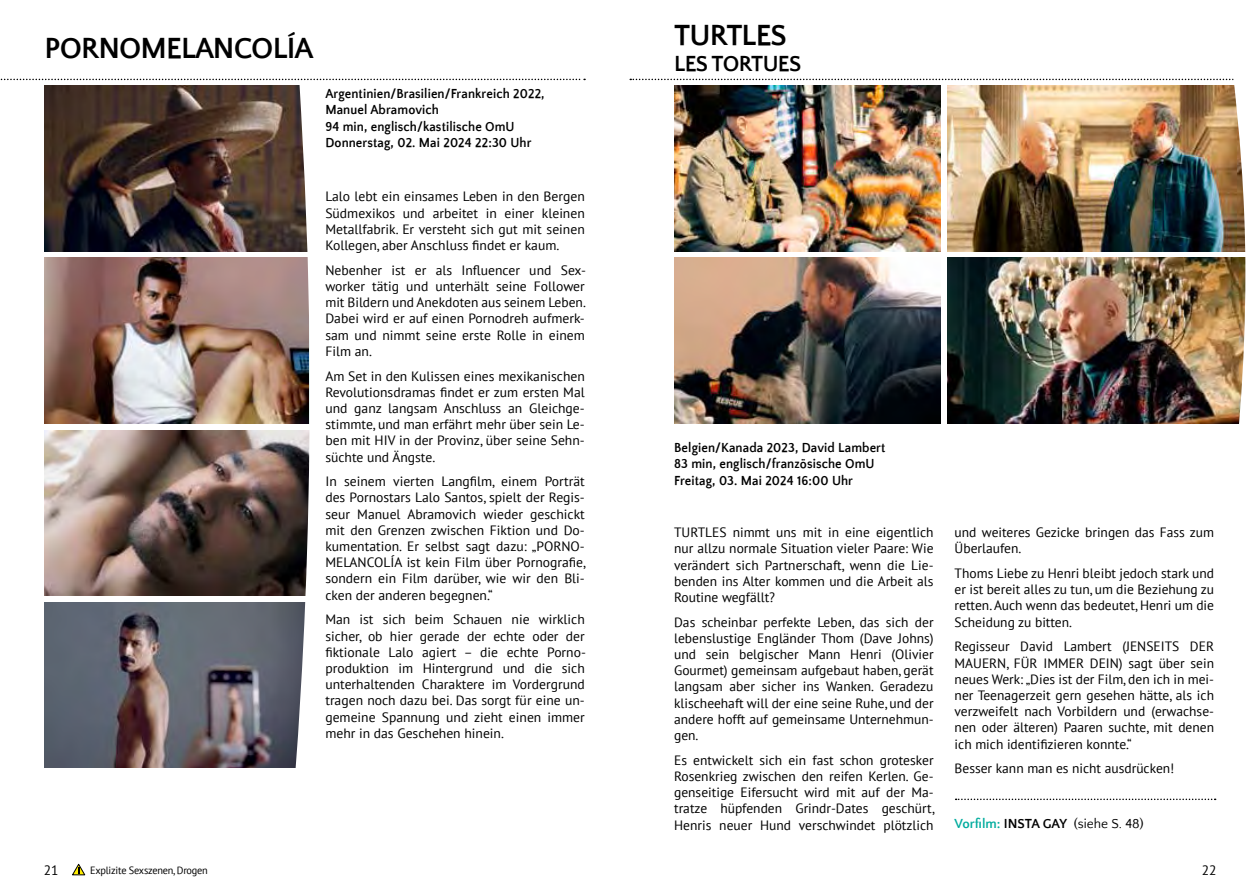
<style>
.page{position:relative;width:1259px;height:893px;background:#fff}
.page>*{position:absolute;margin:0;border:0;box-sizing:border-box;transform-origin:0 0}
.t1{font:700 30px "Quattrocento Sans";color:#000}
.t2{font:700 22.5px "Quattrocento Sans";color:#000}
.t3{font:13.5px/16.2px "PT Sans";color:#000;text-align:justify}
.t4{font:700 13.5px/16.5px "Quattrocento Sans";letter-spacing:.01em;color:#000;scale:.95 1}
.t5{font:13.5px "Quattrocento Sans";color:#000}
.t6{font:700 13.5px "Quattrocento Sans";color:#00ac9e}
.t7{font:10.5px "PT Sans";letter-spacing:-.02em;color:#000}
.s1{color:#000}
.s2{font-weight:700}
</style>
<div class="page">
<svg style="left:72px;top:863px;width:14px;height:13px"></svg>
<img style="left:0;top:79px;width:585px;height:689px">
<svg style="left:955px;top:799px;width:260px;height:1px"></svg>
<img style="left:630px;top:78px;width:616px;height:346px">
<h1 class="t1" style="left:45px;top:32px;width:20px">PORNOMELANCOL</h1>
<h1 class="t1" style="left:287px;top:32px;width:28px">ÍA</h1>
<p class="t4" style="left:325px;top:85px;width:232px">Argentinien/Brasilien/Frankreich 2022,<br>Manuel Abramovich<br>94 min, englisch/kastilische OmU<br>Donnerstag, 02. Mai 2024 22:30 Uhr</p>
<p class="t3" style="left:325px;top:188px;width:261px">Lalo lebt ein einsames Leben in den Bergen Südmexikos und arbeitet in einer kleinen Metallfabrik. Er versteht sich gut mit seinen Kollegen, aber Anschluss findet er kaum.</p>
<p class="t3" style="left:325px;top:262px;width:262px">Nebenher ist er als Influencer und Sex&shy;worker tätig und unterhält seine Follower mit Bildern und Anekdoten aus seinem Leben.<br>Dabei wird er auf einen Pornodreh aufmerk&shy;sam und nimmt seine erste Rolle in einem Film an.</p>
<p class="t3" style="left:325px;top:367px;width:261px">Am Set in den Kulissen eines mexikanischen Revolutionsdramas findet er zum ersten Mal und ganz langsam Anschluss an Gleichge&shy;stimmte, und man erfährt mehr über sein Le&shy;ben mit HIV in der Provinz, über seine Sehn&shy;süchte und Ängste.</p>
<p class="t3" style="left:325px;top:473px;width:262px">In seinem vierten Langfilm, einem Porträt des Pornostars Lalo Santos, spielt der Regis&shy;seur Manuel Abramovich wieder geschickt mit den Grenzen zwischen Fiktion und Do&shy;kumentation. Er selbst sagt dazu: „PORNO-MELANCOLÍA ist kein Film über Pornografie, sondern ein Film darüber, wie wir den Bli&shy;cken der anderen begegnen.“</p>
<p class="t3" style="left:325px;top:611px;width:262px">Man ist sich beim Schauen nie wirklich sicher, ob hier gerade der echte oder der fiktionale Lalo agiert – die echte Porno&shy;produktion im Hintergrund und die sich unterhaltenden Charaktere im Vordergrund tragen noch dazu bei. Das sorgt für eine un&shy;gemeine Spannung und zieht einen immer mehr in das Geschehen hinein.</p>
<p class="t3" style="left:44px;top:862px;width:16px">21</p>
<p class="t7" style="left:90px;top:863px;width:119px">Explizite Sexszenen, Drogen</p>
<h1 class="t1" style="left:674px;top:20px;width:17px">TURTLES</h1>
<h2 class="t2" style="left:674px;top:52px;width:52px">LES TORTUES</h2>
<p class="t4" style="left:674px;top:440px;width:224px">Belgien/Kanada 2023, David Lambert<br>83 min, englisch/französische OmU<br>Freitag, 03. Mai 2024 16:00 Uhr</p>
<p class="t3" style="left:674px;top:524px;width:261px">TURTLES nimmt uns mit in eine eigentlich nur allzu normale Situation vieler Paare: Wie verändert sich Partnerschaft, wenn die Lie&shy;benden ins Alter kommen und die Arbeit als Routine wegfällt?</p>
<p class="t3" style="left:674px;top:613px;width:261px">Das scheinbar perfekte Leben, das sich der lebenslustige Engländer Thom (Dave Johns) und sein belgischer Mann Henri (Olivier Gourmet) gemeinsam aufgebaut haben, gerät langsam aber sicher ins Wanken. Geradezu klischeehaft will der eine seine Ruhe, und der andere hofft auf gemeinsame Unternehmun&shy;gen.</p>
<p class="t3" style="left:674px;top:752px;width:262px">Es entwickelt sich ein fast schon grotesker Rosenkrieg zwischen den reifen Kerlen. Ge&shy;genseitige Eifersucht wird mit auf der Ma&shy;tratze hüpfenden Grindr-Dates geschürt, Henris neuer Hund verschwindet plötzlich</p>
<p class="t3" style="left:954px;top:524px;width:261px">und weiteres Gezicke bringen das Fass zum<br>Überlaufen.</p>
<p class="t3" style="left:954px;top:565px;width:261px">Thoms Liebe zu Henri bleibt jedoch stark und er ist bereit alles zu tun, um die Beziehung zu retten. Auch wenn das bedeutet, Henri um die Scheidung zu bitten.</p>
<p class="t3" style="left:954px;top:638px;width:261px">Regisseur David Lambert (JENSEITS DER MAUERN, FÜR IMMER DEIN) sagt über sein neues Werk: „Dies ist der Film, den ich in mei&shy;ner Teenagerzeit gern gesehen hätte, als ich verzweifelt nach Vorbildern und (erwachse&shy;nen oder älteren) Paaren suchte, mit denen ich mich identifizieren konnte.“</p>
<p class="t3" style="left:954px;top:760px;width:221px">Besser kann man es nicht ausdrücken!</p>
<p class="t6" style="left:954px;top:817px;width:62px">Vorfilm: <span class="s1">INSTA</span></p>
<p class="t5" style="left:1042px;top:817px;width:102px"><span class="s2">GAY</span> (siehe S. 48)</p>
<p class="t3" style="left:1201px;top:862px;width:16px">22</p>
</div>
